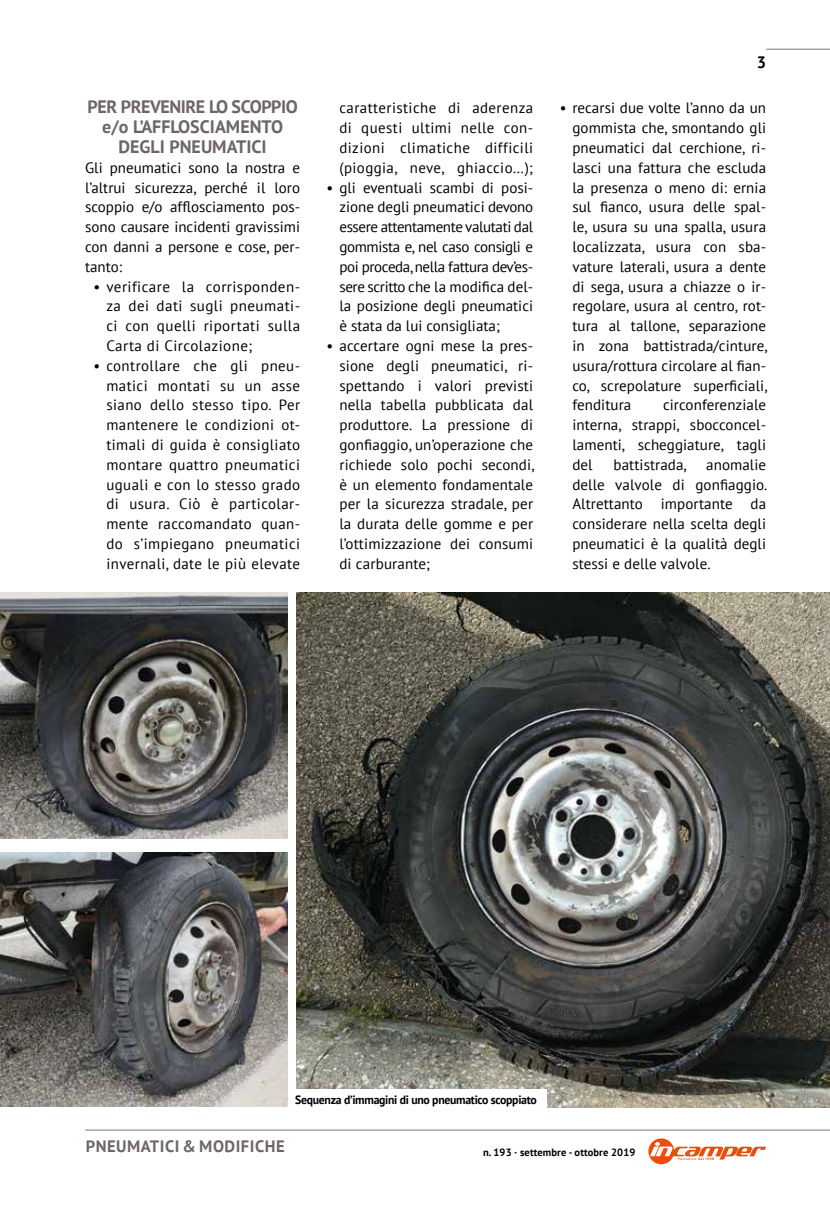
<style>
.page{position:relative;width:830px;height:1212px;background:#fff}
.page>*{position:absolute;margin:0;border:0;box-sizing:border-box;transform-origin:0 0}
.t1{font:700 18px/19.8px "PT Sans";color:#6e6569;text-align:center}
.t2{font:700 16.5px "PT Sans";letter-spacing:.03em;color:#6e6569}
.t3{font:700 16.5px "PT Sans";color:#000}
.t4{font:15px/19.8px "PT Sans";letter-spacing:.005em;color:#000;text-align:justify}
.t5{font:700 12px "PT Sans";letter-spacing:-.025em;color:#000}
.t6{font:700 10.5px "PT Sans";letter-spacing:.01em;color:#000}
</style>
<div class="page">
<svg style="left:648px;top:1138px;width:26px;height:26px"></svg>
<svg style="left:649px;top:1142px;width:116px;height:18px"></svg>
<hr style="left:85px;top:1129px;width:744px;height:1px;background:#878787">
<hr style="left:765px;top:49px;width:64px;height:1px;background:#878787">
<img style="left:0;top:852px;width:287px;height:254px">
<img style="left:0;top:592px;width:287px;height:246px">
<img style="left:297px;top:592px;width:532px;height:515px">
<div style="left:295px;top:1089px;width:251px;height:21px;background:#fff"></div>
<p class="t1" style="left:88px;top:97px;width:212px">PER PREVENIRE LO SCOPPIO e/o L’AFFLOSCIAMENTO<br>DEGLI PNEUMATICI</p>
<p class="t4" style="left:85px;top:157px;width:216px">Gli pneumatici sono la nostra e l’altrui sicurezza, perché il loro scoppio e/o afflosciamento pos&shy;sono causare incidenti gravissimi con danni a persone e cose, per&shy;tanto:</p>
<p class="t4" style="left:106px;top:276px;width:195px;text-indent:-13px">• verificare la corrisponden&shy;za dei dati sugli pneumati&shy;ci con quelli riportati sulla Carta di Circolazione;</p>
<p class="t4" style="left:106px;top:355px;width:195px;text-indent:-13px">• controllare che gli pneu&shy;matici montati su un asse siano dello stesso tipo. Per mantenere le condizioni ot&shy;timali di guida è consigliato montare quattro pneumatici uguali e con lo stesso grado di usura. Ciò è particolar&shy;mente raccomandato quan&shy;do s’impiegano pneumatici invernali, date le più elevate</p>
<p class="t4" style="left:339px;top:98px;width:195px">caratteristiche di aderenza di questi ultimi nelle con&shy;dizioni climatiche difficili (pioggia, neve, ghiaccio…);</p>
<p class="t4" style="left:339px;top:177px;width:195px;text-indent:-13px">• gli eventuali scambi di posi&shy;zione degli pneumatici devono essere attentamente valutati dal gommista e, nel caso consigli e poi proceda, nella fattura dev’es&shy;sere scritto che la modifica del&shy;la posizione degli pneumatici è stata da lui consigliata;</p>
<p class="t4" style="left:339px;top:335px;width:196px;text-indent:-13px">• accertare ogni mese la pres&shy;sione degli pneumatici, ri&shy;spettando i valori previsti nella tabella pubblicata dal produttore. La pressione di gonfiaggio, un’operazione che richiede solo pochi secondi, è un elemento fondamentale per la sicurezza stradale, per la durata delle gomme e per l’ottimizzazione dei consumi di carburante;</p>
<p class="t3" style="left:756px;top:51px;width:11px">3</p>
<p class="t4" style="left:572px;top:98px;width:196px;text-indent:-13px">• recarsi due volte l’anno da un gommista che, smontando gli pneumatici dal cerchione, ri&shy;lasci una fattura che escluda la presenza o meno di: ernia sul fianco, usura delle spal&shy;le, usura su una spalla, usura localizzata, usura con sba&shy;vature laterali, usura a dente di sega, usura a chiazze o ir&shy;regolare, usura al centro, rot&shy;tura al tallone, separazione in zona battistrada/cinture, usura/rottura circolare al fian&shy;co, screpolature superficiali, fenditura</p>
<p class="t4" style="left:572px;top:395px;width:195px;text-indent:91px">circonferenziale interna, strappi, sbocconcel&shy;lamenti, scheggiature, tagli del</p>
<p class="t4" style="left:572px;top:454px;width:196px;text-indent:134px">anomalie delle valvole di gonfiaggio.<br>Altrettanto importante da considerare nella scelta degli pneumatici è la qualità degli stessi e delle valvole.</p>
<p class="t4" style="left:613px;top:454px;width:74px">battistrada,</p>
<p class="t5" style="left:295px;top:1092px;width:243px">Sequenza d’immagini di uno pneumatico scoppiato</p>
<p class="t2" style="left:86px;top:1135px;width:200px">PNEUMATICI &amp; MODIFICHE</p>
<p class="t6" style="left:483px;top:1145px;width:154px">n. 193 · settembre - ottobre 2019</p>
</div>
